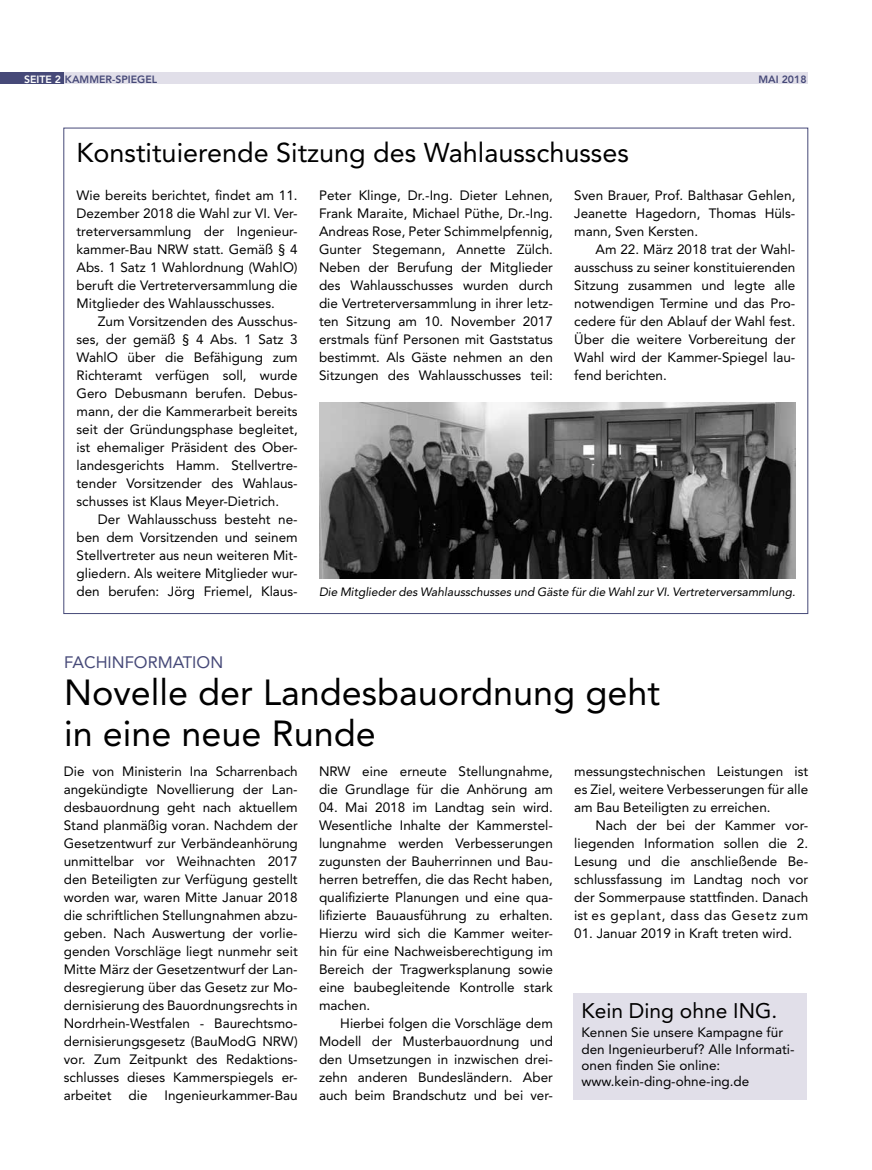
<style>
.page{position:relative;width:872px;height:1170px;background:#fff}
.page>*{position:absolute;margin:0;border:0;box-sizing:border-box;transform-origin:0 0}
.t1{font:36px/40.5px "Avenir LT Std";color:#000}
.t2{font:27px "Avenir LT Std";color:#000}
.t3{font:21px "Avenir LT Std";color:#000}
.t4{font:16.5px "Avenir LT Std";color:#464978}
.t5{font:13.5px/18px "Avenir LT Std";color:#000;text-align:justify}
.t6{font:italic 12px "Avenir LT Std";color:#000}
.t7{font:800 10.5px "Avenir LT Std";color:#464978}
.s1{color:#fff}
</style>
<div class="page">
<div style="left:62px;top:73px;width:745px;height:11px;background:#e1dfe9"></div>
<div style="left:0;top:73px;width:63px;height:11px;background:#464978"></div>
<img style="left:320px;top:402px;width:475px;height:177px">
<div style="left:573px;top:993px;width:234px;height:106px;background:#e1dfe9"></div>
<p class="t7" style="left:24px;top:73px;width:134px"><span class="s1">SEITE 2</span> KAMMER-SPIEGEL</p>
<p class="t7" style="left:758px;top:73px;width:50px">MAI 2018</p>
<h2 class="t2" style="left:77px;top:137px;width:554px">Konstituierende Sitzung des Wahlausschusses</h2>
<p class="t5" style="left:77px;top:186px;width:223px">Wie bereits berichtet, findet am 11.<br>Dezember 2018 die Wahl zur VI. Ver&shy;treterversammlung der Ingenieur&shy;kammer-Bau NRW statt. Gemäß § 4<br>Abs. 1 Satz 1 Wahlordnung (WahlO) beruft die Vertreterversammlung die Mitglieder des Wahlausschusses.</p>
<p class="t5" style="left:77px;top:312px;width:223px;text-indent:21px">Zum Vorsitzenden des Ausschus&shy;ses, der gemäß § 4 Abs. 1 Satz 3<br>WahlO über die Befähigung zum Richteramt verfügen soll, wurde Gero Debusmann berufen. Debus&shy;mann, der die Kammerarbeit bereits seit der Gründungsphase begleitet, ist ehemaliger Präsident des Ober&shy;landesgerichts Hamm. Stellvertre&shy;tender Vorsitzender des Wahlaus&shy;schusses ist Klaus Meyer-Dietrich.</p>
<p class="t5" style="left:77px;top:510px;width:223px;text-indent:21px">Der Wahlausschuss besteht ne&shy;ben dem Vorsitzenden und seinem Stellvertreter aus neun weiteren Mit&shy;gliedern. Als weitere Mitglieder wur&shy;den berufen: Jörg Friemel, Klaus-</p>
<p class="t5" style="left:319px;top:186px;width:235px">Peter Klinge, Dr.-Ing. Dieter Lehnen, Frank Maraite, Michael Püthe, Dr.-Ing.<br>Andreas Rose, Peter Schimmelpfennig, Gunter Stegemann, Annette Zülch.<br>Neben der Berufung der Mitglieder des Wahlausschusses wurden durch die Vertreterversammlung in ihrer letz&shy;ten Sitzung am 10. November 2017 erstmals fünf Personen mit Gaststatus bestimmt. Als Gäste nehmen an den Sitzungen des Wahlausschusses teil:</p>
<p class="t5" style="left:574px;top:186px;width:223px">Sven Brauer, Prof. Balthasar Gehlen, Jeanette Hagedorn, Thomas Hüls&shy;mann, Sven Kersten.</p>
<p class="t5" style="left:574px;top:240px;width:223px;text-indent:21px">Am 22. März 2018 trat der Wahl&shy;ausschuss zu seiner konstituierenden Sitzung zusammen und legte alle notwendigen Termine und das Pro&shy;cedere für den Ablauf der Wahl fest.<br>Über die weitere Vorbereitung der Wahl wird der Kammer-Spiegel lau&shy;fend berichten.</p>
<p class="t6" style="left:319px;top:584px;width:478px">Die Mitglieder des Wahlausschusses und Gäste für die Wahl zur VI. Vertreterversammlung.</p>
<p class="t4" style="left:64px;top:652px;width:160px">FACHINFORMATION</p>
<h1 class="t1" style="left:64px;top:672px;width:597px">Novelle der Landesbauordnung geht in eine neue Runde</h1>
<p class="t5" style="left:64px;top:762px;width:235px">Die von Ministerin Ina Scharrenbach angekündigte Novellierung der Lan&shy;desbauordnung geht nach aktuellem Stand planmäßig voran. Nachdem der Gesetzentwurf zur Verbändeanhörung unmittelbar vor Weihnachten 2017 den Beteiligten zur Verfügung gestellt worden war, waren Mitte Januar 2018 die schriftlichen Stellungnahmen abzu&shy;geben. Nach Auswertung der vorlie&shy;genden Vorschläge liegt nunmehr seit Mitte März der Gesetzentwurf der Lan&shy;desregierung über das Gesetz zur Mo&shy;dernisierung des Bauordnungsrechts in Nordrhein-Westfalen - Baurechtsmo&shy;dernisierungsgesetz (BauModG NRW) vor. Zum Zeitpunkt des Redaktions&shy;schlusses dieses Kammerspiegels er&shy;arbeitet</p>
<p class="t5" style="left:129px;top:1086px;width:20px">die</p>
<p class="t5" style="left:165px;top:1086px;width:135px">Ingenieurkammer-Bau</p>
<p class="t5" style="left:319px;top:762px;width:235px">NRW eine erneute Stellungnahme, die Grundlage für die Anhörung am</p>
<p class="t5" style="left:319px;top:798px;width:235px">04. Mai 2018 im Landtag sein wird.<br>Wesentliche Inhalte der Kammerstel&shy;lungnahme werden Verbesserungen zugunsten der Bauherrinnen und Bau&shy;herren betreffen, die das Recht haben, qualifizierte Planungen und eine qua&shy;lifizierte Bauausführung zu erhalten.<br>Hierzu wird sich die Kammer weiter&shy;hin für eine Nachweisberechtigung im Bereich der Tragwerksplanung sowie eine baubegleitende Kontrolle stark machen.</p>
<p class="t5" style="left:319px;top:1014px;width:235px;text-indent:21px">Hierbei folgen die Vorschläge dem Modell der Musterbauordnung und den Umsetzungen in inzwischen drei&shy;zehn anderen Bundesländern. Aber auch beim Brandschutz und bei ver-</p>
<p class="t5" style="left:574px;top:762px;width:235px">messungstechnischen Leistungen ist es Ziel, weitere Verbesserungen für alle am Bau Beteiligten zu erreichen.</p>
<p class="t5" style="left:574px;top:816px;width:235px;text-indent:21px">Nach der bei der Kammer vor&shy;liegenden Information sollen die 2.<br>Lesung und die anschließende Be&shy;schlussfassung im Landtag noch vor der Sommerpause stattfinden. Danach ist es geplant, dass das Gesetz zum</p>
<p class="t5" style="left:574px;top:924px;width:219px">01. Januar 2019 in Kraft treten wird.</p>
<h3 class="t3" style="left:581px;top:998px;width:197px">Kein Ding ohne ING.</h3>
<p class="t5" style="left:581px;top:1024px;width:215px;line-height:16.2px;text-align:left">Kennen Sie unsere Kampagne für den Ingenieurberuf? Alle Informati&shy;onen finden Sie online: www.kein-ding-ohne-ing.de</p>
</div>
